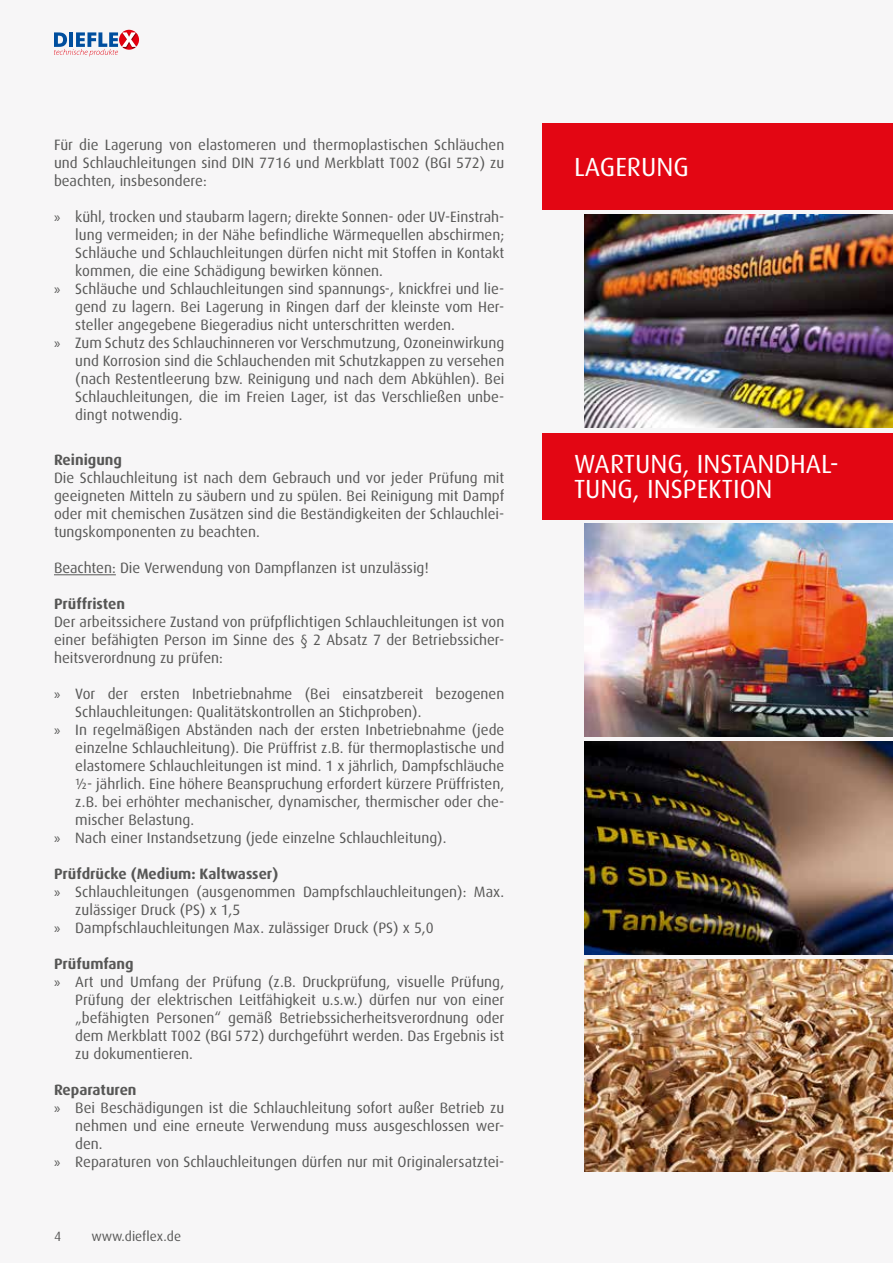
<style>
.page{position:relative;width:893px;height:1263px;background:#f7f6f7}
.page>*{position:absolute;margin:0;border:0;box-sizing:border-box;transform-origin:0 0}
.t1{font:26.25px/25.5px "Dax";color:#fff}
.t2{font:15px/18px "Dax";color:#575756;text-align:justify}
.t3{font:700 15px "Dax";color:#575756}
.t4{font:13.5px "Dax";color:#575756}
.s1{font-family:"Myriad Pro"}
</style>
<div class="page">
<div style="left:119px;top:30px;width:20px;height:20px;background:#e3000f;border-radius:50%"></div>
<svg style="left:54px;top:32px;width:82px;height:24px"></svg>
<img style="left:585px;top:215px;width:308px;height:213px">
<img style="left:585px;top:524px;width:308px;height:212px">
<div style="left:542px;top:123px;width:351px;height:87px;background:#e30613"></div>
<div style="left:542px;top:433px;width:351px;height:86px;background:#e30613"></div>
<img style="left:585px;top:742px;width:308px;height:212px">
<img style="left:585px;top:959px;width:308px;height:213px">
<hr style="left:54px;top:574px;width:62px;height:1px;background:#575756">
<p class="t2" style="left:54px;top:135px;width:452px">Für die Lagerung von elastomeren und thermoplastischen Schläuchen und Schlauchleitungen sind DIN 7716 und Merkblatt T002 (BGI 572) zu beachten, insbesondere:</p>
<p class="t2" style="left:54px;top:207px;width:452px"><span class="s1">»</span> kühl, trocken und staubarm lagern; direkte Sonnen- oder UV-Einstrah-</p>
<p class="t2" style="left:75px;top:225px;width:431px">lung vermeiden; in der Nähe befindliche Wärmequellen abschirmen;</p>
<p class="t2" style="left:75px;top:243px;width:431px">Schläuche und Schlauchleitungen dürfen nicht mit Stoffen in Kontakt</p>
<p class="t2" style="left:75px;top:261px;width:309px">kommen, die eine Schädigung bewirken können.</p>
<p class="t2" style="left:54px;top:279px;width:452px"><span class="s1">»</span> Schläuche und Schlauchleitungen sind spannungs-, knickfrei und lie-</p>
<p class="t2" style="left:75px;top:297px;width:431px">gend zu lagern. Bei Lagerung in Ringen darf der kleinste vom Her-</p>
<p class="t2" style="left:75px;top:315px;width:381px">steller angegebene Biegeradius nicht unterschritten werden.</p>
<p class="t2" style="left:54px;top:333px;width:452px"><span class="s1">»</span> Zum Schutz des Schlauchinneren vor Verschmutzung, Ozoneinwirkung</p>
<p class="t2" style="left:75px;top:351px;width:431px">und Korrosion sind die Schlauchenden mit Schutzkappen zu versehen</p>
<p class="t2" style="left:75px;top:369px;width:431px">(nach Restentleerung bzw. Reinigung und nach dem Abkühlen). Bei</p>
<p class="t2" style="left:75px;top:387px;width:431px">Schlauchleitungen, die im Freien Lager, ist das Verschließen unbe-</p>
<p class="t2" style="left:75px;top:405px;width:109px">dingt notwendig.</p>
<p class="t3" style="left:54px;top:452px;width:70px">Reinigung</p>
<p class="t2" style="left:54px;top:469px;width:452px">Die Schlauchleitung ist nach dem Gebrauch und vor jeder Prüfung mit geeigneten Mitteln zu säubern und zu spülen. Bei Reinigung mit Dampf oder mit chemischen Zusätzen sind die Beständigkeiten der Schlauchlei&shy;tungskomponenten zu beachten.</p>
<p class="t2" style="left:54px;top:559px;width:376px">Beachten: Die Verwendung von Dampflanzen ist unzulässig!</p>
<p class="t3" style="left:54px;top:596px;width:73px">Prüffristen</p>
<p class="t2" style="left:54px;top:613px;width:452px">Der arbeitssichere Zustand von prüfpflichtigen Schlauchleitungen ist von einer befähigten Person im Sinne des § 2 Absatz 7 der Betriebssicher&shy;heitsverordnung zu prüfen:</p>
<p class="t2" style="left:54px;top:685px;width:452px"><span class="s1">»</span> Vor der ersten Inbetriebnahme (Bei einsatzbereit bezogenen</p>
<p class="t2" style="left:75px;top:703px;width:348px">Schlauchleitungen: Qualitätskontrollen an Stichproben).</p>
<p class="t2" style="left:54px;top:721px;width:452px"><span class="s1">»</span> In regelmäßigen Abständen nach der ersten Inbetriebnahme (jede</p>
<p class="t2" style="left:75px;top:739px;width:431px">einzelne Schlauchleitung). Die Prüffrist z.B. für thermoplastische und</p>
<p class="t2" style="left:75px;top:757px;width:431px">elastomere Schlauchleitungen ist mind. 1 x jährlich, Dampfschläuche</p>
<p class="t2" style="left:75px;top:775px;width:431px">½- jährlich. Eine höhere Beanspruchung erfordert kürzere Prüffristen,</p>
<p class="t2" style="left:75px;top:793px;width:431px">z.B. bei erhöhter mechanischer, dynamischer, thermischer oder che-</p>
<p class="t2" style="left:75px;top:811px;width:120px">mischer Belastung.</p>
<p class="t2" style="left:54px;top:829px;width:394px"><span class="s1">»</span> Nach einer Instandsetzung (jede einzelne Schlauchleitung).</p>
<p class="t3" style="left:54px;top:866px;width:226px">Prüfdrücke (Medium: Kaltwasser)</p>
<p class="t2" style="left:54px;top:883px;width:452px"><span class="s1">»</span> Schlauchleitungen (ausgenommen Dampfschlauchleitungen): Max.</p>
<p class="t2" style="left:75px;top:901px;width:167px">zulässiger Druck (PS) x 1,5</p>
<p class="t2" style="left:54px;top:919px;width:381px"><span class="s1">»</span> Dampfschlauchleitungen Max. zulässiger Druck (PS) x 5,0</p>
<p class="t3" style="left:54px;top:956px;width:81px">Prüfumfang</p>
<p class="t2" style="left:54px;top:973px;width:452px"><span class="s1">»</span> Art und Umfang der Prüfung (z.B. Druckprüfung, visuelle Prüfung,</p>
<p class="t2" style="left:75px;top:991px;width:431px">Prüfung der elektrischen Leitfähigkeit u.s.w.) dürfen nur von einer</p>
<p class="t2" style="left:75px;top:1009px;width:431px">„befähigten Personen“ gemäß Betriebssicherheitsverordnung oder</p>
<p class="t2" style="left:75px;top:1027px;width:431px">dem Merkblatt T002 (BGI 572) durchgeführt werden. Das Ergebnis ist</p>
<p class="t2" style="left:75px;top:1045px;width:119px">zu dokumentieren.</p>
<p class="t3" style="left:54px;top:1082px;width:84px">Reparaturen</p>
<p class="t2" style="left:54px;top:1099px;width:452px"><span class="s1">»</span> Bei Beschädigungen ist die Schlauchleitung sofort außer Betrieb zu</p>
<p class="t2" style="left:75px;top:1117px;width:431px">nehmen und eine erneute Verwendung muss ausgeschlossen wer-</p>
<p class="t2" style="left:75px;top:1135px;width:29px">den.</p>
<p class="t2" style="left:54px;top:1153px;width:452px"><span class="s1">»</span> Reparaturen von Schlauchleitungen dürfen nur mit Originalersatztei-</p>
<p class="t4" style="left:54px;top:1229px;width:9px">4</p>
<p class="t4" style="left:91px;top:1229px;width:91px">www.dieflex.de</p>
<h1 class="t1" style="left:574px;top:154px;width:116px">LAGERUNG</h1>
<h1 class="t1" style="left:574px;top:451px;width:266px">WARTUNG, INSTANDHAL-<br>TUNG, INSPEKTION</h1>
</div>
